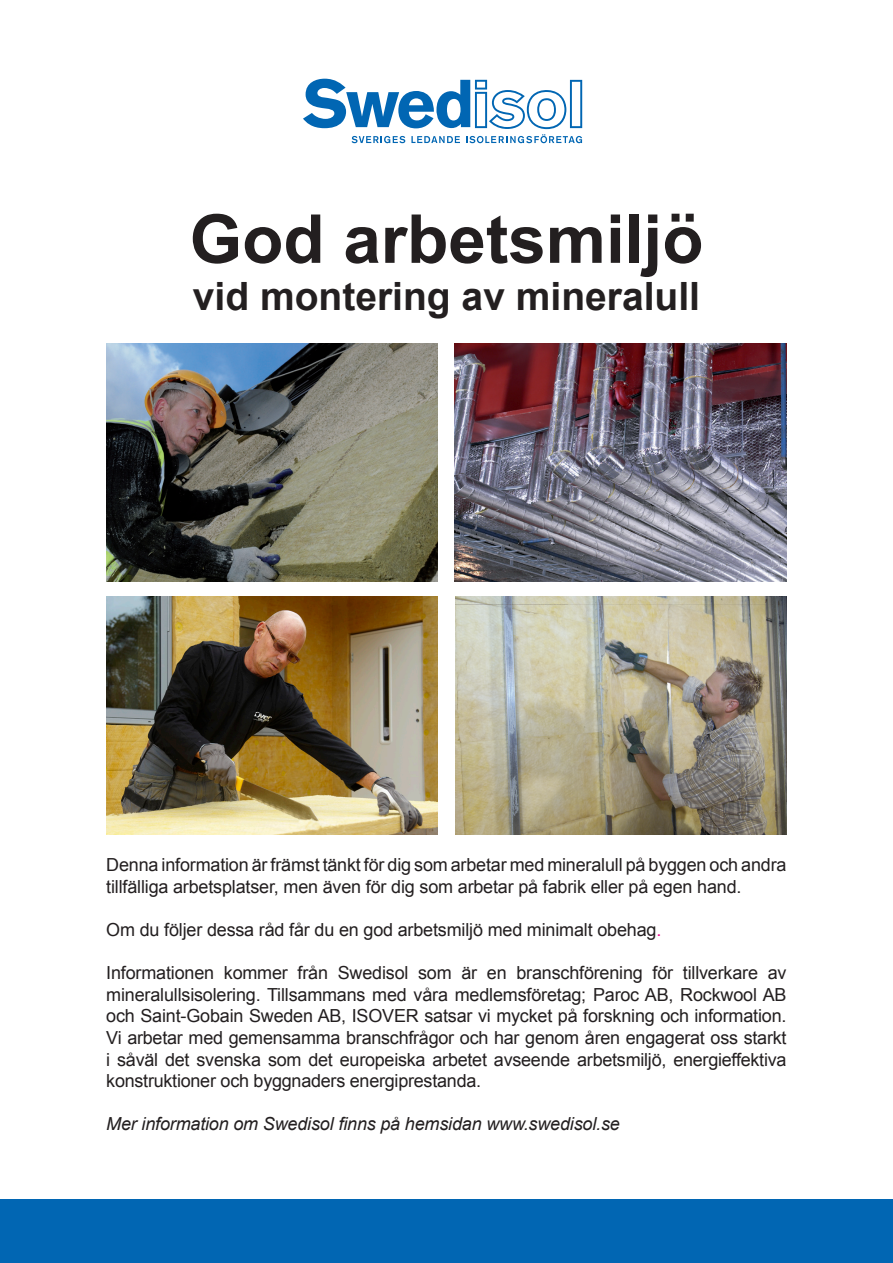
<style>
.page{position:relative;width:893px;height:1263px;background:#fff}
.page>*{position:absolute;margin:0;border:0;box-sizing:border-box;transform-origin:0 0}
.t1{font:700 67.5px "Arial";color:#231f20}
.t2{font:700 39px "Arial";color:#231f20}
.t3{font:18px/21.6px "Arial";letter-spacing:-.01em;color:#231f20}
.t4{font:italic 18px "Arial";letter-spacing:-.01em;color:#231f20}
.s1{color:#ed028c}
</style>
<div class="page">
<img style="left:455px;top:596px;width:332px;height:238px">
<img style="left:106px;top:596px;width:332px;height:239px">
<img style="left:106px;top:343px;width:332px;height:238px">
<img style="left:455px;top:343px;width:332px;height:238px">
<svg style="left:303px;top:79px;width:279px;height:64px"></svg>
<div style="left:0;top:1199px;width:893px;height:64px;background:#0166b3"></div>
<p class="t1" style="left:190px;top:194px;width:515px">God arbetsmiljö</p>
<p class="t2" style="left:193px;top:270px;width:509px">vid montering av mineralull</p>
<p class="t3" style="left:106px;top:854px;width:682px">Denna information är främst tänkt för dig som arbetar med mineralull på byggen och andra tillfälliga arbetsplatser, men även för dig som arbetar på fabrik eller på egen hand.</p>
<p class="t3" style="left:106px;top:919px;width:557px">Om du följer dessa råd får du en god arbetsmiljö med minimalt obehag<span class="s1">.</span></p>
<p class="t3" style="left:106px;top:962px;width:682px;text-align:justify">Informationen kommer från Swedisol som är en branschförening för tillverkare av mineralullsisolering. Tillsammans med våra medlemsföretag; Paroc AB, Rockwool AB och Saint-Gobain Sweden AB, ISOVER satsar vi mycket på forskning och information.<br>Vi arbetar med gemensamma branschfrågor och har genom åren engagerat oss starkt i såväl det svenska som det europeiska arbetet avseende arbetsmiljö, energieffektiva konstruktioner och byggnaders energiprestanda.</p>
<p class="t4" style="left:106px;top:1112px;width:515px">Mer information om Swedisol finns på hemsidan www.swedisol.se</p>
</div>
